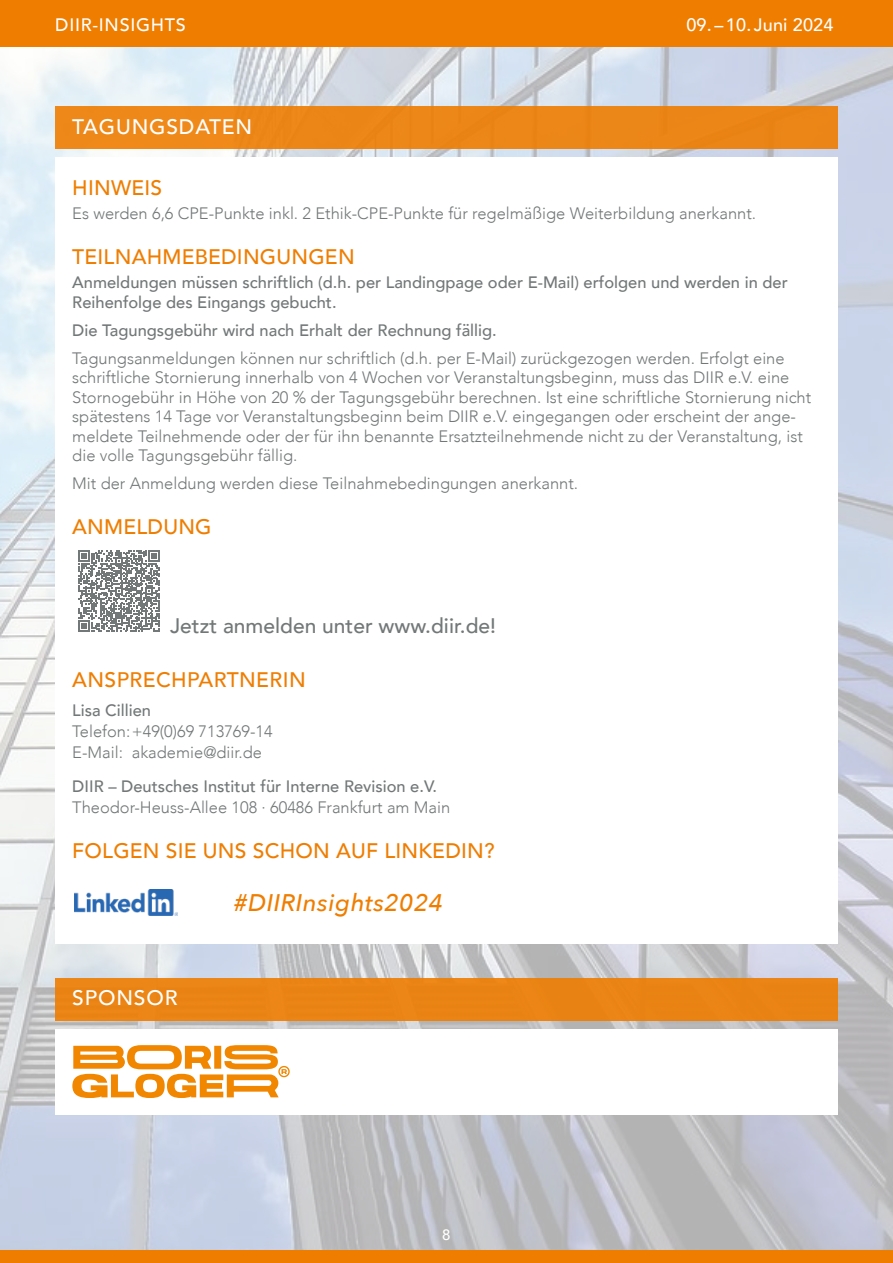
<style>
.page{position:relative;width:893px;height:1263px;background:#fff}
.page>*{position:absolute;margin:0;border:0;box-sizing:border-box;transform-origin:0 0}
.t1{font:italic 500 24px "Avenir Next";letter-spacing:.02em;color:#ef7d00}
.t2{font:500 21px "Avenir";letter-spacing:.01em;color:#ef7d00}
.t3{font:500 21px "Avenir";color:#727777}
.t4{font:500 21px "Avenir";letter-spacing:.04em;color:#fff}
.t5{font:500 18px "Avenir";letter-spacing:.01em;color:#fff}
.t6{font:500 18px "Avenir";letter-spacing:.04em;color:#fff}
.t7{font:300 16.5px/19.5px "Avenir";color:#727777}
.t8{font:500 16.5px/19.5px "Avenir";color:#727777}
.t9{font:500 15px "Avenir";color:#fff}
</style>
<div class="page">
<img style="left:0;top:47px;width:893px;height:1203px">
<div style="left:0;top:1250px;width:893px;height:13px;background:#ef7d00"></div>
<div style="left:0;top:0;width:893px;height:47px;background:#ef7d00"></div>
<div style="left:55px;top:157px;width:783px;height:787px;background:#fff"></div>
<img style="left:74px;top:890px;width:104px;height:25px">
<div style="left:55px;top:106px;width:783px;height:43px;background:#ec8618"></div>
<svg style="left:78px;top:550px;width:82px;height:82px"></svg>
<div style="left:55px;top:978px;width:783px;height:42px;background:#ea8313"></div>
<div style="left:55px;top:1029px;width:783px;height:85px;background:#fff"></div>
<svg style="left:72px;top:1045px;width:218px;height:53px"></svg>
<p class="t6" style="left:55px;top:9px;width:132px">DIIR-INSIGHTS</p>
<p class="t5" style="left:686px;top:9px;width:149px">09. – 10. Juni 2024</p>
<p class="t4" style="left:72px;top:108px;width:182px">TAGUNGSDATEN</p>
<p class="t2" style="left:72px;top:170px;width:91px">HINWEIS</p>
<p class="t7" style="left:72px;top:204px;width:685px">Es werden 6,6 CPE-Punkte inkl. 2 Ethik-CPE-Punkte für regelmäßige Weiterbildung anerkannt.</p>
<p class="t2" style="left:72px;top:239px;width:284px">TEILNAHMEBEDINGUNGEN</p>
<p class="t8" style="left:72px;top:272px;width:717px">Anmeldungen müssen schriftlich (d.h. per Landingpage oder E-Mail) erfolgen und werden in der<br>Reihenfolge des Eingangs gebucht.</p>
<p class="t8" style="left:72px;top:319px;width:426px">Die Tagungsgebühr wird nach Erhalt der Rechnung fällig.</p>
<p class="t7" style="left:72px;top:348px;width:740px">Tagungsanmeldungen können nur schriftlich (d.h. per E-Mail) zurückgezogen werden. Erfolgt eine schriftliche Stornierung innerhalb von 4 Wochen vor Veranstaltungsbeginn, muss das DIIR e.V. eine Stornogebühr in Höhe von 20 % der Tagungsgebühr berechnen. Ist eine schriftliche Stornierung nicht spätestens 14 Tage vor Veranstaltungsbeginn beim DIIR e.V. eingegangen oder erscheint der ange&shy;meldete Teilnehmende oder der für ihn benannte Ersatzteilnehmende nicht zu der Veranstaltung, ist die volle Tagungsgebühr fällig.</p>
<p class="t7" style="left:72px;top:474px;width:507px">Mit der Anmeldung werden diese Teilnahmebedingungen anerkannt.</p>
<p class="t2" style="left:72px;top:509px;width:141px">ANMELDUNG</p>
<p class="t3" style="left:170px;top:607px;width:327px">Jetzt anmelden unter www.diir.de!</p>
<p class="t2" style="left:72px;top:661px;width:235px">ANSPRECHPARTNERIN</p>
<p class="t8" style="left:72px;top:700px;width:80px">Lisa Cillien</p>
<p class="t7" style="left:72px;top:721px;width:202px;line-height:21px">Telefon:+49(0)69 713769-14<br>E-Mail: akademie@diir.de</p>
<p class="t8" style="left:72px;top:776px;width:366px">DIIR – Deutsches Institut für Interne Revision e.V.</p>
<p class="t7" style="left:72px;top:798px;width:380px">Theodor-Heuss-Allee 108 · 60486 Frankfurt am Main</p>
<p class="t2" style="left:72px;top:833px;width:424px">FOLGEN SIE UNS SCHON AUF LINKEDIN?</p>
<h1 class="t1" style="left:234px;top:882px;width:211px">#DIIRInsights2024</h1>
<p class="t4" style="left:72px;top:980px;width:107px">SPONSOR</p>
<p class="t9" style="left:442px;top:1221px;width:10px">8</p>
</div>
